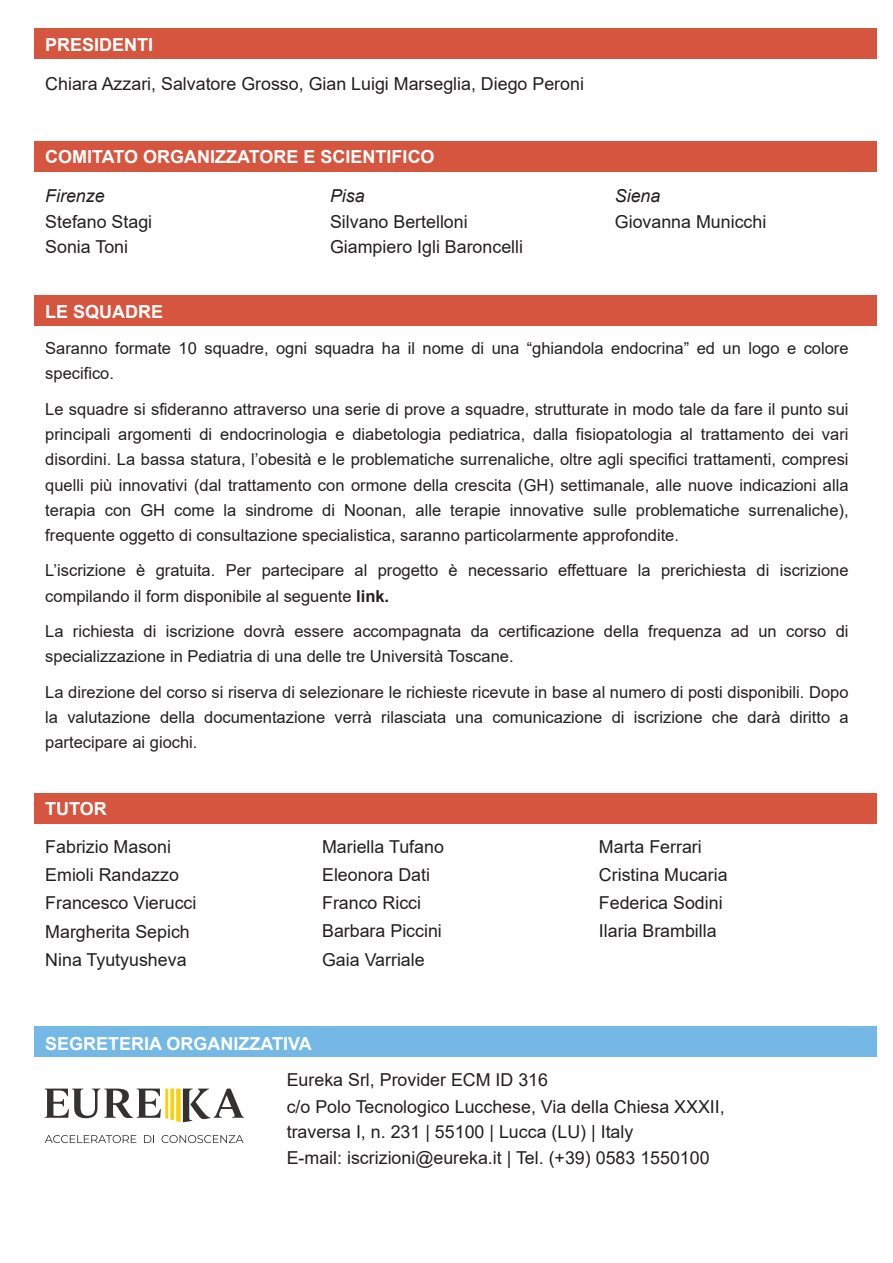
<style>
.page{position:relative;width:893px;height:1263px;background:#fff}
.page>*{position:absolute;margin:0;border:0;box-sizing:border-box;transform-origin:0 0}
.t1{font:700 18px "Arial";color:#fff}
.t2{font:17.85px/28.2px "Arial";color:#231f20}
.t3{font:italic 17.85px "Arial";color:#231f20}
.t4{font:16.5px/25.2px "Arial";color:#231f20}
.s1{font-weight:700}
</style>
<div class="page">
<div style="left:34px;top:28px;width:843px;height:31px;background:#d6553f"></div>
<div style="left:34px;top:793px;width:843px;height:31px;background:#d6553f"></div>
<div style="left:34px;top:1026px;width:843px;height:31px;background:#74b9e6"></div>
<div style="left:34px;top:141px;width:843px;height:31px;background:#d6553f"></div>
<div style="left:34px;top:295px;width:843px;height:31px;background:#d6553f"></div>
<svg style="left:45px;top:1088px;width:199px;height:34px"></svg>
<svg style="left:45px;top:1135px;width:91px;height:8px"></svg>
<svg style="left:144px;top:1135px;width:10px;height:8px"></svg>
<svg style="left:162px;top:1135px;width:82px;height:8px"></svg>
<p class="t1" style="left:45px;top:32px;width:110px">PRESIDENTI</p>
<p class="t2" style="left:45px;top:69px;width:540px">Chiara Azzari, Salvatore Grosso, Gian Luigi Marseglia, Diego Peroni</p>
<p class="t1" style="left:45px;top:144px;width:391px">COMITATO ORGANIZZATORE E SCIENTIFICO</p>
<p class="t3" style="left:45px;top:185px;width:61px">Firenze</p>
<p class="t2" style="left:45px;top:209px;width:108px;line-height:25.2px">Stefano Stagi<br>Sonia Toni</p>
<p class="t1" style="left:45px;top:299px;width:120px">LE SQUADRE</p>
<p class="t3" style="left:330px;top:185px;width:36px">Pisa</p>
<p class="t2" style="left:330px;top:209px;width:195px;line-height:25.2px">Silvano Bertelloni<br>Giampiero Igli Baroncelli</p>
<p class="t3" style="left:615px;top:185px;width:47px">Siena</p>
<p class="t2" style="left:615px;top:207px;width:153px">Giovanna Municchi</p>
<p class="t4" style="left:45px;top:336px;width:805px">Saranno formate 10 squadre, ogni squadra ha il nome di una “ghiandola endocrina” ed un logo e colore specifico.</p>
<p class="t4" style="left:45px;top:397px;width:805px;text-align:justify">Le squadre si sfideranno attraverso una serie di prove a squadre, strutturate in modo tale da fare il punto sui principali argomenti di endocrinologia e diabetologia pediatrica, dalla fisiopatologia al trattamento dei vari disordini. La bassa statura, l’obesità e le problematiche surrenaliche, oltre agli specifici trattamenti, compresi quelli più innovativi (dal trattamento con ormone della crescita (GH) settimanale, alle nuove indicazioni alla terapia con GH come la sindrome di Noonan, alle terapie innovative sulle problematiche surrenaliche), frequente oggetto di consultazione specialistica, saranno particolarmente approfondite.</p>
<p class="t4" style="left:45px;top:558px;width:805px">L’iscrizione è gratuita. Per partecipare al progetto è necessario effettuare la prerichiesta di iscrizione compilando il form disponibile al seguente <span class="s1">link.</span></p>
<p class="t4" style="left:45px;top:619px;width:805px">La richiesta di iscrizione dovrà essere accompagnata da certificazione della frequenza ad un corso di specializzazione in Pediatria di una delle tre Università Toscane.</p>
<p class="t4" style="left:45px;top:679px;width:805px;text-align:justify">La direzione del corso si riserva di selezionare le richieste ricevute in base al numero di posti disponibili. Dopo la valutazione della documentazione verrà rilasciata una comunicazione di iscrizione che darà diritto a partecipare ai giochi.</p>
<p class="t1" style="left:45px;top:796px;width:63px">TUTOR</p>
<p class="t2" style="left:45px;top:832px;width:153px">Fabrizio Masoni<br>Emioli Randazzo<br>Francesco Vierucci<br>Margherita Sepich<br>Nina Tyutyusheva</p>
<p class="t2" style="left:322px;top:832px;width:123px">Mariella Tufano<br>Eleonora Dati<br>Franco Ricci<br>Barbara Piccini<br>Gaia Varriale</p>
<p class="t2" style="left:599px;top:832px;width:130px">Marta Ferrari<br>Cristina Mucaria<br>Federica Sodini<br>Ilaria Brambilla</p>
<p class="t1" style="left:45px;top:1030px;width:268px">SEGRETERIA ORGANIZZATIVA</p>
<p class="t2" style="left:287px;top:1066px;width:440px;line-height:26.1px">Eureka Srl, Provider ECM ID 316<br>c/o Polo Tecnologico Lucchese, Via della Chiesa XXXII, traversa I, n. 231 | 55100 | Lucca (LU) | Italy<br>E-mail: iscrizioni@eureka.it | Tel. (+39) 0583 1550100</p>
</div>
